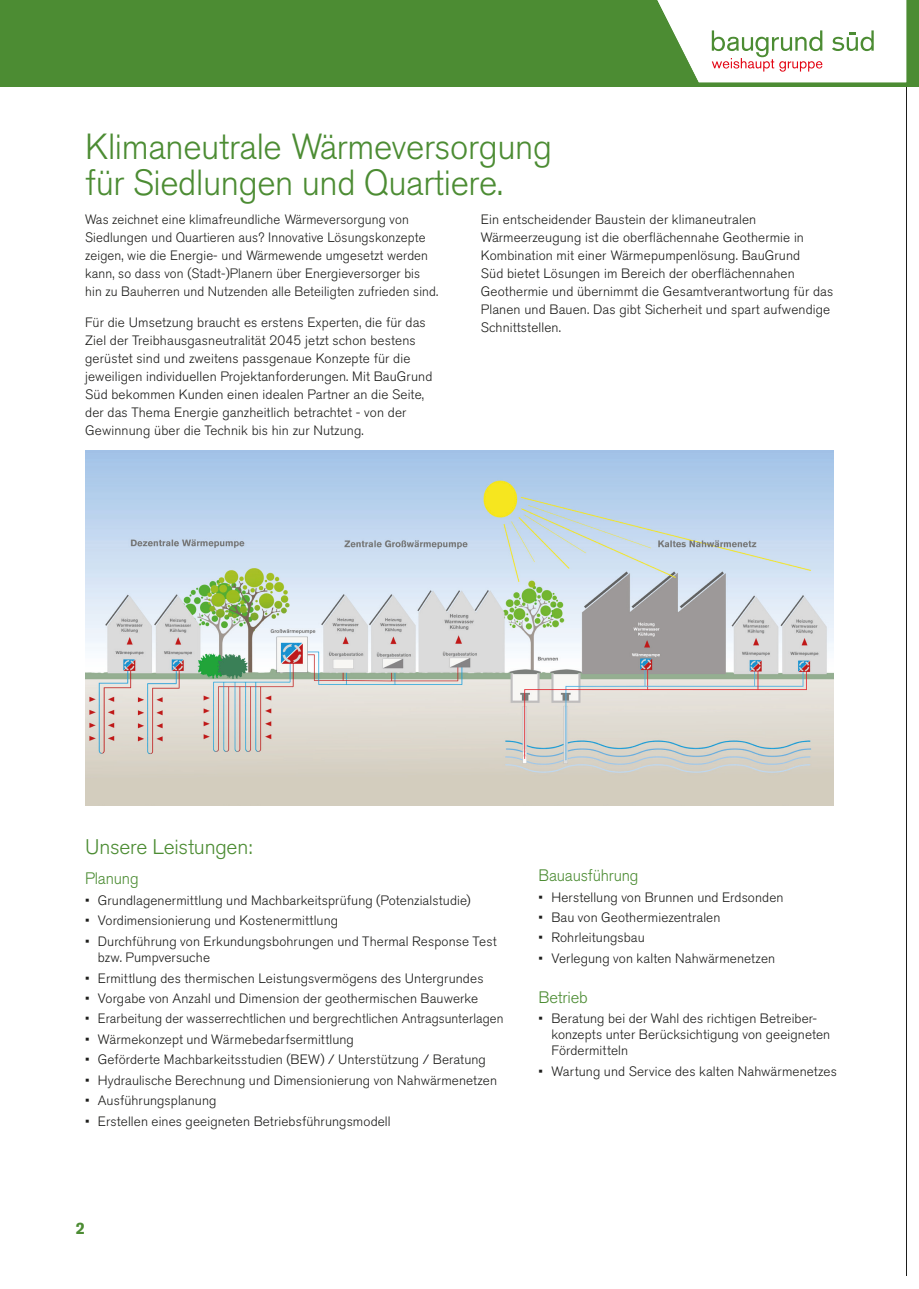
<style>
.page{position:relative;width:919px;height:1289px;background:#fff}
.page>*{position:absolute;margin:0;border:0;box-sizing:border-box;transform-origin:0 0}
.t1{font:300 36px/36px "Akzidenz Grotesk Pro";letter-spacing:-.01em;color:#4c8c33}
.t2{font:300 21px "Akzidenz Grotesk Pro";letter-spacing:-.01em;color:#4c8c33}
.t3{font:300 16.5px "Akzidenz Grotesk Pro";letter-spacing:-.01em;color:#4c8c33;scale:.96 1}
.t4{font:300 16.5px "Akzidenz Grotesk Pro";letter-spacing:-.01em;color:#4c8c33}
.t5{font:700 16.5px "Akzidenz Grotesk Pro";color:#4c8c33}
.t6{font:300 13.5px/18px "Akzidenz Grotesk Pro";letter-spacing:.01em;color:#1d1d1b}
.t7{font:300 13.5px "Akzidenz Grotesk Pro";letter-spacing:.01em;color:#1d1d1b;scale:.96 1}
</style>
<div class="page">
<hr style="left:905px;top:13px;width:1px;height:1263px;background:#1d1d1b">
<div style="left:0;top:0;width:918px;height:86px;background:#4c8c33"></div>
<svg style="left:657px;top:0;width:249px;height:82px;background:#e7ebe0"></svg>
<img style="left:85px;top:451px;width:748px;height:354px">
<h1 class="t1" style="left:85px;top:128px;width:468px">Klimaneutrale Wärmeversorgung für Siedlungen und Quartiere.</h1>
<p class="t6" style="left:85px;top:210px;width:354px">Was zeichnet eine klimafreundliche Wärmeversorgung von Siedlungen und Quartieren aus? Innovative Lösungskonzepte zeigen, wie die Energie- und Wärmewende umgesetzt werden kann, so dass von (Stadt-)Planern über Energieversorger bis hin zu Bauherren und Nutzenden alle Beteiligten zufrieden sind.</p>
<p class="t6" style="left:85px;top:313px;width:348px">Für die Umsetzung braucht es erstens Experten, die für das Ziel der Treibhausgasneutralität 2045 jetzt schon bestens gerüstet sind und zweitens passgenaue Konzepte für die jeweiligen individuellen Projektanforderungen. Mit BauGrund Süd bekommen Kunden einen idealen Partner an die Seite, der das Thema Energie ganzheitlich betrachtet - von der Gewinnung über die Technik bis hin zur Nutzung.</p>
<p class="t6" style="left:481px;top:210px;width:354px">Ein entscheidender Baustein der klimaneutralen Wärmeerzeugung ist die oberflächennahe Geothermie in Kombination mit einer Wärmepumpenlösung. BauGrund<br>Süd bietet Lösungen im Bereich der oberflächennahen Geothermie und übernimmt die Gesamtverantwortung für das Planen und Bauen. Das gibt Sicherheit und spart aufwendige Schnittstellen.</p>
<h2 class="t2" style="left:85px;top:833px;width:169px">Unsere Leistungen:</h2>
<p class="t3" style="left:85px;top:868px;width:57px">Planung</p>
<p class="t6" style="left:85px;top:891px;width:387px">• Grundlagenermittlung und Machbarkeitsprüfung (Potenzialstudie)</p>
<p class="t6" style="left:85px;top:911px;width:254px">• Vordimensionierung und Kostenermittlung</p>
<p class="t6" style="left:98px;top:933px;width:400px;line-height:16.2px;text-indent:-13px">• Durchführung von Erkundungsbohrungen und Thermal Response Test bzw. Pumpversuche</p>
<p class="t6" style="left:85px;top:968px;width:400px">• Ermittlung des thermischen Leistungsvermögens des Untergrundes</p>
<p class="t6" style="left:85px;top:989px;width:394px">• Vorgabe von Anzahl und Dimension der geothermischen Bauwerke</p>
<p class="t7" style="left:85px;top:1009px;width:437px">• Erarbeitung der wasserrechtlichen und bergrechtlichen Antragsunterlagen</p>
<p class="t6" style="left:85px;top:1030px;width:270px">• Wärmekonzept und Wärmebedarfsermittlung</p>
<p class="t6" style="left:85px;top:1050px;width:402px">• Geförderte Machbarkeitsstudien (BEW) / Unterstützung / Beratung</p>
<p class="t6" style="left:85px;top:1071px;width:413px">• Hydraulische Berechnung und Dimensionierung von Nahwärmenetzen</p>
<p class="t6" style="left:85px;top:1091px;width:133px">• Ausführungsplanung</p>
<p class="t6" style="left:85px;top:1111px;width:307px">• Erstellen eines geeigneten Betriebsführungsmodell</p>
<p class="t3" style="left:538px;top:864px;width:105px">Bauausführung</p>
<p class="t6" style="left:538px;top:887px;width:246px">• Herstellung von Brunnen und Erdsonden</p>
<p class="t6" style="left:538px;top:908px;width:183px">• Bau von Geothermiezentralen</p>
<p class="t6" style="left:538px;top:928px;width:108px">• Rohrleitungsbau</p>
<p class="t6" style="left:538px;top:949px;width:238px">• Verlegung von kalten Nahwärmenetzen</p>
<p class="t4" style="left:538px;top:986px;width:51px">Betrieb</p>
<p class="t6" style="left:551px;top:1010px;width:280px;line-height:16.2px;text-indent:-13px">• Beratung bei der Wahl des richtigen Betreiber&shy;konzepts unter Berücksichtigung von geeigneten<br>Fördermitteln</p>
<p class="t6" style="left:538px;top:1062px;width:300px">• Wartung und Service des kalten Nahwärmenetzes</p>
<p class="t5" style="left:76px;top:1217px;width:11px">2</p>
</div>
